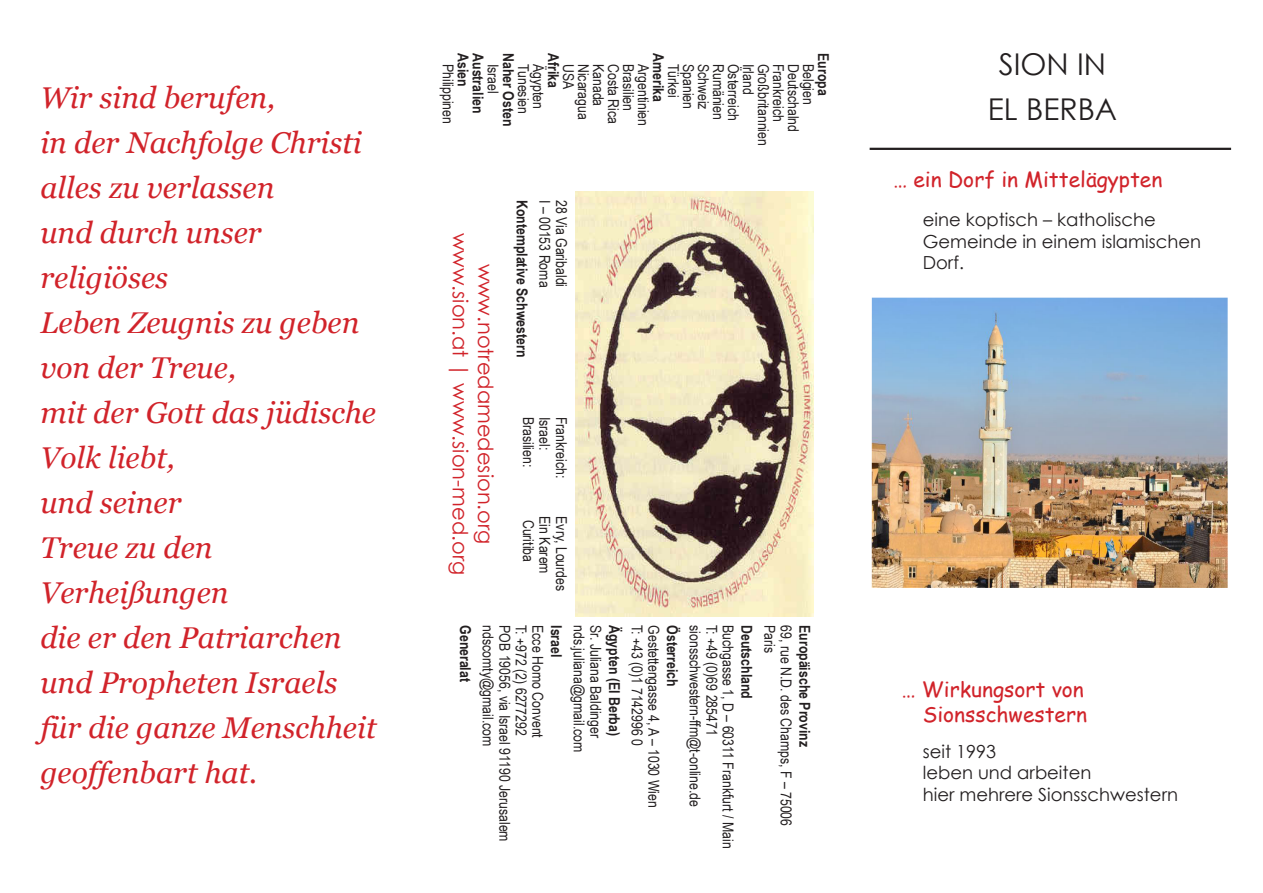
<style>
.page{position:relative;width:1263px;height:893px;background:#fff}
.page>*{position:absolute;margin:0;border:0;box-sizing:border-box;transform-origin:0 0}
.t1{font:italic 30px/45px "Georgia";color:#d1232a}
.t2{font:30px/45px "Century Gothic";color:#231f20;text-align:center}
.t3{font:21px/25.2px "Comic Sans MS";color:#d1232a;text-align:right}
.t4{font:21px/25.2px "Century Gothic";color:#d1232a;text-align:center}
.t5{font:18px/21.6px "Century Gothic";color:#231f20}
.t6{font:15px/30px "Arial Narrow";color:#231f20}
.t7{font:700 15px/15px "Arial Narrow";color:#231f20}
.s1{font-weight:700}
.s2{font-weight:400}
</style>
<div class="page">
<hr style="left:870px;top:147px;width:361px;height:3px;background:#231f20">
<img style="left:872px;top:298px;width:356px;height:290px">
<img style="left:575px;top:191px;width:239px;height:426px">
<p class="t1" style="left:40px;top:75px;width:338px">Wir sind berufen,<br>in der Nachfolge Christi alles zu verlassen<br>und durch unser religiöses<br>Leben Zeugnis zu geben von der Treue,<br>mit der Gott das jüdische<br>Volk liebt,<br>und seiner<br>Treue zu den<br>Verheißungen<br>die er den Patriarchen und Propheten Israels für die ganze Menschheit geoffenbart hat.</p>
<p class="t7" style="left:471px;top:53px;width:35px;rotate:90deg">Asien</p>
<p class="t7" style="left:486px;top:53px;width:62px;rotate:90deg">Australien</p>
<p class="t6" style="left:569px;top:64px;width:52px;text-indent:-11px;rotate:90deg"><span class="s1">Afrika<br></span>Tunesien</p>
<p class="t7" style="left:666px;top:53px;width:50px;rotate:90deg">Amerika</p>
<p class="t7" style="left:831px;top:53px;width:44px;rotate:90deg">Europa</p>
<p class="t7" style="left:516px;top:64px;width:64px;text-indent:-11px;rotate:90deg">Naher Osten<br><span class="s2">Israel</span></p>
<p class="t6" style="left:554px;top:64px;width:47px;rotate:90deg">Ägypten</p>
<p class="t6" style="left:584px;top:64px;width:27px;rotate:90deg">USA</p>
<p class="t6" style="left:599px;top:64px;width:58px;rotate:90deg">Nicaragua</p>
<p class="t6" style="left:614px;top:64px;width:44px;rotate:90deg">Kanada</p>
<p class="t6" style="left:629px;top:64px;width:62px;rotate:90deg">Costa Rica</p>
<p class="t6" style="left:644px;top:64px;width:49px;rotate:90deg">Brasilien</p>
<p class="t6" style="left:659px;top:64px;width:64px;rotate:90deg">Argentinien</p>
<p class="t6" style="left:689px;top:64px;width:36px;rotate:90deg">Türkei</p>
<p class="t6" style="left:704px;top:64px;width:47px;rotate:90deg">Spanien</p>
<p class="t6" style="left:719px;top:64px;width:47px;rotate:90deg">Schweiz</p>
<p class="t6" style="left:734px;top:64px;width:58px;rotate:90deg">Rumänien</p>
<p class="t6" style="left:749px;top:64px;width:58px;rotate:90deg">Österreich</p>
<p class="t6" style="left:764px;top:64px;width:32px;rotate:90deg">Irland</p>
<p class="t6" style="left:779px;top:64px;width:84px;rotate:90deg">Großbritannien</p>
<p class="t6" style="left:794px;top:64px;width:60px;rotate:90deg">Frankreich</p>
<p class="t6" style="left:809px;top:64px;width:70px;rotate:90deg">Deutschalnd</p>
<p class="t6" style="left:824px;top:64px;width:43px;rotate:90deg">Belgien</p>
<p class="t6" style="left:464px;top:64px;width:62px;rotate:90deg">Philippinen</p>
<p class="t4" style="left:499px;top:233px;width:343px;rotate:90deg">www.notredamedesion.org www.sion.at | www.sion-med.org</p>
<p class="t7" style="left:530px;top:200px;width:159px;rotate:90deg">Kontemplative Schwestern</p>
<p class="t6" style="left:560px;top:200px;width:89px;rotate:90deg">I – 00153 Roma</p>
<p class="t6" style="left:577px;top:200px;width:89px;rotate:90deg">28 Via Garibaldi</p>
<p class="t6" style="left:544px;top:417px;width:52px;rotate:90deg">Brasilien:</p>
<p class="t6" style="left:577px;top:417px;width:63px;rotate:90deg">Frankreich:</p>
<p class="t6" style="left:560px;top:417px;width:35px;rotate:90deg">Israel:</p>
<p class="t6" style="left:560px;top:516px;width:59px;rotate:90deg">Ein Karem</p>
<p class="t6" style="left:577px;top:516px;width:76px;rotate:90deg">Evry, Lourdes</p>
<p class="t6" style="left:544px;top:520px;width:44px;rotate:90deg">Curitiba</p>
<p class="t7" style="left:474px;top:625px;width:58px;rotate:90deg">Generalat</p>
<p class="t6" style="left:504px;top:625px;width:123px;rotate:90deg">ndscomty@gmail.com</p>
<p class="t6" style="left:520px;top:625px;width:218px;rotate:90deg">POB 19056, via Israel 91190 Jerusalem</p>
<p class="t6" style="left:537px;top:625px;width:112px;rotate:90deg">T: +972 (2) 6277292</p>
<p class="t6" style="left:553px;top:625px;width:114px;rotate:90deg">Ecce Homo Convent</p>
<p class="t7" style="left:565px;top:625px;width:34px;rotate:90deg">Israel</p>
<p class="t6" style="left:595px;top:625px;width:129px;rotate:90deg">nds.juliana@gmail.com</p>
<p class="t6" style="left:611px;top:625px;width:114px;rotate:90deg">Sr. Juliana Baldinger</p>
<p class="t7" style="left:623px;top:625px;width:112px;rotate:90deg">Ägypten (El Berba)</p>
<p class="t6" style="left:653px;top:625px;width:122px;rotate:90deg">T: +43 (0)1 7142996 0</p>
<p class="t6" style="left:669px;top:625px;width:184px;rotate:90deg">Gestettengasse 4, A – 1030 Wien</p>
<p class="t7" style="left:681px;top:625px;width:63px;rotate:90deg">Österreich</p>
<p class="t6" style="left:711px;top:625px;width:183px;rotate:90deg">sionsschwestern-ffm@t-online.de</p>
<p class="t6" style="left:727px;top:625px;width:112px;rotate:90deg">T: +49 (0)69 285471</p>
<p class="t6" style="left:744px;top:625px;width:225px;rotate:90deg">Buchgasse 1, D – 60311 Frankfurt / Main</p>
<p class="t7" style="left:755px;top:625px;width:75px;rotate:90deg">Deutschland</p>
<p class="t6" style="left:785px;top:625px;width:30px;rotate:90deg">Paris</p>
<p class="t6" style="left:802px;top:625px;width:203px;rotate:90deg">69, rue N.D. des Champs, F – 75006</p>
<p class="t7" style="left:813px;top:625px;width:123px;rotate:90deg">Europäische Provinz</p>
<p class="t2" style="left:988px;top:41px;width:131px">SION IN<br>EL BERBA</p>
<p class="t3" style="left:893px;top:166px;width:271px">… ein Dorf in Mittelägypten</p>
<p class="t5" style="left:923px;top:209px;width:280px">eine koptisch – katholische<br>Gemeinde in einem islamischen<br>Dorf.</p>
<p class="t3" style="left:901px;top:676px;width:187px">… Wirkungsort von<br>Sionsschwestern</p>
<p class="t5" style="left:923px;top:740px;width:257px">seit 1993<br>leben und arbeiten<br>hier mehrere Sionsschwestern</p>
</div>
